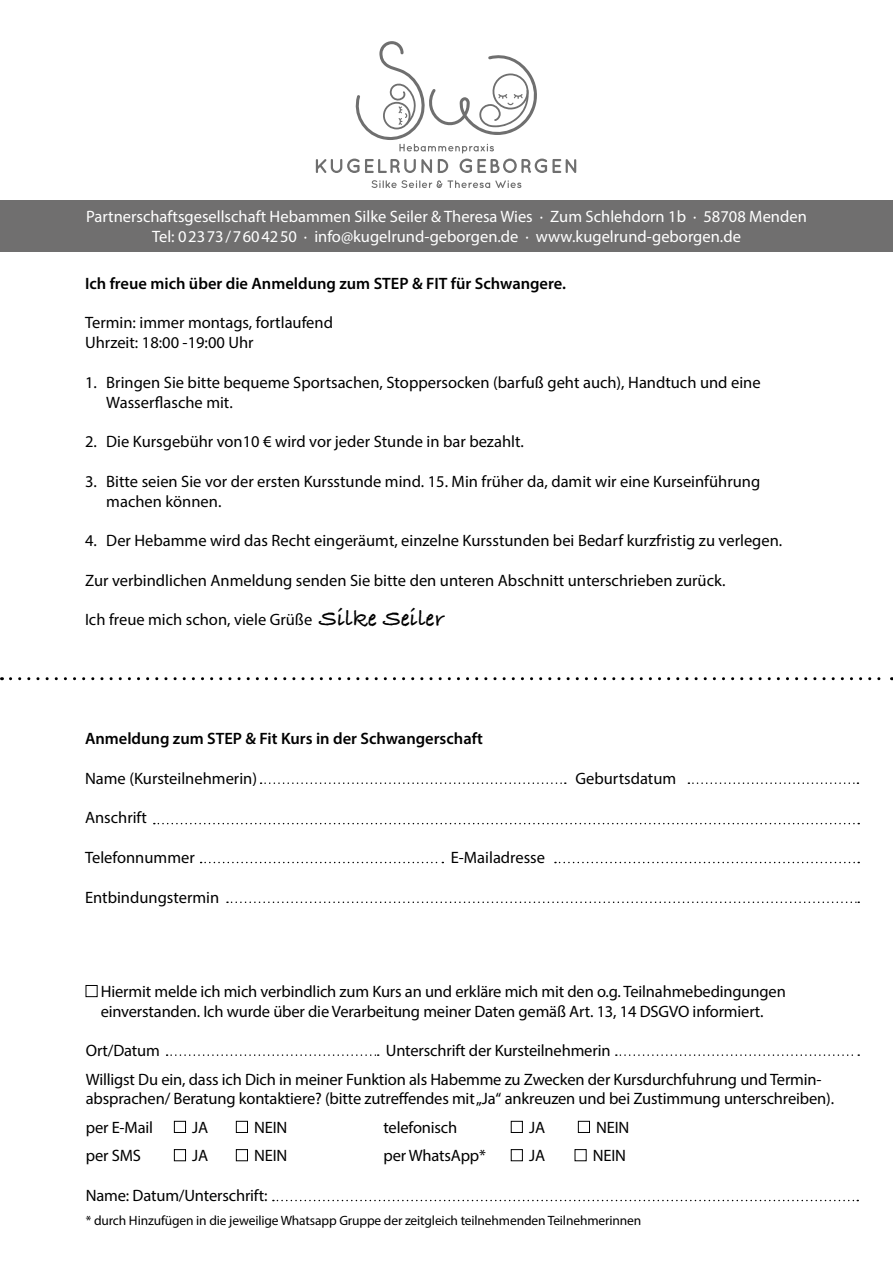
<style>
.page{position:relative;width:893px;height:1263px;background:#fff}
.page>*{position:absolute;margin:0;border:0;box-sizing:border-box;transform-origin:0 0}
.t1{font:16.5px/19.8px "Myriad Pro";color:#000}
.t2{font:16.5px/19.8px "Myriad Pro";color:#fff;text-align:center}
.t3{font:600 16.5px "Myriad Pro";color:#000}
.t4{font:13.5px "Myriad Pro";letter-spacing:-.01em;color:#000}
.s1{font-family:"Bradley Hand ITCTT";font-weight:700;font-size:24px}
</style>
<div class="page">
<svg style="left:372px;top:180px;width:149px;height:8px"></svg>
<svg style="left:316px;top:41px;width:260px;height:132px"></svg>
<div style="left:0;top:200px;width:893px;height:51px;background:#706f6f"></div>
<svg style="left:10px;top:677px;width:882px;height:3px"></svg>
<svg style="left:201px;top:862px;width:242px;height:1px"></svg>
<svg style="left:227px;top:901px;width:632px;height:2px"></svg>
<svg style="left:261px;top:782px;width:305px;height:2px"></svg>
<svg style="left:688px;top:782px;width:170px;height:2px"></svg>
<svg style="left:154px;top:823px;width:705px;height:1px"></svg>
<svg style="left:555px;top:862px;width:304px;height:1px"></svg>
<div style="left:86px;top:985px;width:11px;height:12px;border:1px solid #000"></div>
<div style="left:174px;top:1121px;width:12px;height:12px;border:1px solid #000"></div>
<div style="left:236px;top:1121px;width:12px;height:12px;border:1px solid #000"></div>
<div style="left:511px;top:1121px;width:12px;height:12px;border:1px solid #000"></div>
<div style="left:578px;top:1121px;width:12px;height:12px;border:1px solid #000"></div>
<div style="left:174px;top:1149px;width:12px;height:12px;border:1px solid #000"></div>
<div style="left:236px;top:1149px;width:12px;height:12px;border:1px solid #000"></div>
<div style="left:511px;top:1149px;width:12px;height:12px;border:1px solid #000"></div>
<div style="left:575px;top:1149px;width:11px;height:12px;border:1px solid #000"></div>
<svg style="left:167px;top:1054px;width:212px;height:2px"></svg>
<svg style="left:616px;top:1054px;width:243px;height:2px"></svg>
<svg style="left:273px;top:1200px;width:585px;height:1px"></svg>
<p class="t2" style="left:86px;top:206px;width:722px">Partnerschaftsgesellschaft Hebammen Silke Seiler &amp; Theresa Wies · Zum Schlehdorn 1b · 58708 Menden<br>Tel: 02373/7604250 · info@kugelrund-geborgen.de · www.kugelrund-geborgen.de</p>
<p class="t3" style="left:85px;top:273px;width:482px">Ich freue mich über die Anmeldung zum STEP &amp; FIT für Schwangere.</p>
<p class="t1" style="left:85px;top:313px;width:249px">Termin: immer montags, fortlaufend<br>Uhrzeit: 18:00 -19:00 Uhr</p>
<p class="t1" style="left:106px;top:372px;width:656px;text-indent:-21px">1. Bringen Sie bitte bequeme Sportsachen, Stoppersocken (barfuß geht auch), Handtuch und eine<br>Wasserflasche mit.</p>
<p class="t1" style="left:85px;top:431px;width:440px">2. Die Kursgebühr von10 € wird vor jeder Stunde in bar bezahlt.</p>
<p class="t1" style="left:106px;top:471px;width:655px;text-indent:-21px">3. Bitte seien Sie vor der ersten Kursstunde mind. 15. Min früher da, damit wir eine Kurseinführung machen können.</p>
<p class="t1" style="left:85px;top:530px;width:699px">4. Der Hebamme wird das Recht eingeräumt, einzelne Kursstunden bei Bedarf kurzfristig zu verlegen.</p>
<p class="t1" style="left:85px;top:570px;width:642px">Zur verbindlichen Anmeldung senden Sie bitte den unteren Abschnitt unterschrieben zurück.</p>
<p class="t1" style="left:85px;top:610px;width:360px">Ich freue mich schon, viele Grüße <span class="s1">Silke Seiler</span></p>
<p class="t3" style="left:85px;top:728px;width:399px">Anmeldung zum STEP &amp; Fit Kurs in der Schwangerschaft</p>
<p class="t1" style="left:85px;top:768px;width:174px">Name (Kursteilnehmerin)</p>
<p class="t1" style="left:575px;top:768px;width:102px">Geburtsdatum</p>
<p class="t1" style="left:85px;top:808px;width:64px">Anschrift</p>
<p class="t1" style="left:85px;top:847px;width:111px">Telefonnummer</p>
<p class="t1" style="left:451px;top:847px;width:96px">E-Mailadresse</p>
<p class="t1" style="left:85px;top:887px;width:136px">Entbindungstermin</p>
<p class="t1" style="left:101px;top:981px;width:687px">Hiermit melde ich mich verbindlich zum Kurs an und erkläre mich mit den o.g. Teilnahmebedingungen einverstanden. Ich wurde über die Verarbeitung meiner Daten gemäß Art. 13, 14 DSGVO informiert.</p>
<p class="t1" style="left:86px;top:1040px;width:76px">Ort/Datum</p>
<p class="t1" style="left:86px;top:1036px;width:737px;line-height:28.3px;text-indent:300px">Unterschrift der Kursteilnehmerin<br>Willigst Du ein, dass ich Dich in meiner Funktion als Habemme zu Zwecken der Kursdurchfuhrung und Termin-</p>
<p class="t1" style="left:86px;top:1084px;width:750px;line-height:28.3px">absprachen/ Beratung kontaktiere? (bitte zutreffendes mit „Ja“ ankreuzen und bei Zustimmung unterschreiben). per E-Mail</p>
<p class="t1" style="left:192px;top:1117px;width:18px">JA</p>
<p class="t1" style="left:254px;top:1117px;width:35px">NEIN</p>
<p class="t1" style="left:383px;top:1117px;width:75px">telefonisch</p>
<p class="t1" style="left:529px;top:1117px;width:18px">JA</p>
<p class="t1" style="left:596px;top:1117px;width:35px">NEIN</p>
<p class="t1" style="left:86px;top:1145px;width:57px">per SMS</p>
<p class="t1" style="left:192px;top:1145px;width:18px">JA</p>
<p class="t1" style="left:254px;top:1145px;width:35px">NEIN</p>
<p class="t1" style="left:383px;top:1145px;width:104px">per WhatsApp*</p>
<p class="t1" style="left:529px;top:1145px;width:18px">JA</p>
<p class="t1" style="left:593px;top:1145px;width:35px">NEIN</p>
<p class="t1" style="left:86px;top:1185px;width:183px">Name: Datum/Unterschrift:</p>
<p class="t4" style="left:86px;top:1212px;width:557px">* durch Hinzufügen in die jeweilige Whatsapp Gruppe der zeitgleich teilnehmenden Teilnehmerinnen</p>
</div>
